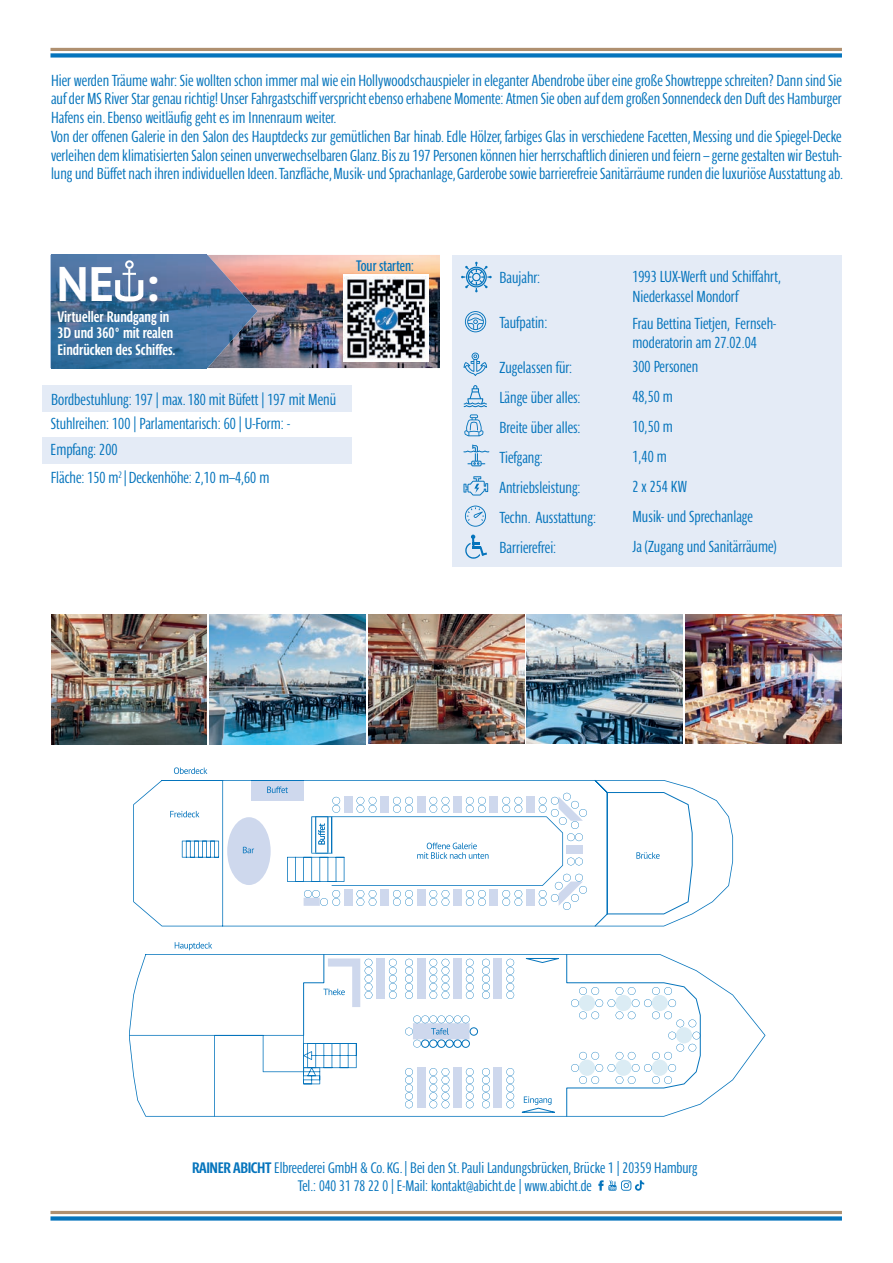
<style>
.page{position:relative;width:893px;height:1263px;background:#fff}
.page>*{position:absolute;margin:0;border:0;box-sizing:border-box;transform-origin:0 0}
.t1{font:700 48.45px "PT Sans Pro";color:#fff}
.t2{font:15.75px/30px "Parisine Std Comp Gris";color:#0574bc;scale:1.08 1}
.t3{font:15px/18px "Parisine Std Comp Gris";color:#0574bc;text-align:center;scale:1.08 1}
.t4{font:700 15px/16.5px "Parisine Std Comp Gris";color:#fff}
.t5{font:15px "Parisine Std Comp";color:#0574bc}
.s1{font-weight:700}
</style>
<div class="page">
<div style="left:50px;top:53px;width:792px;height:5px;background:#0574bc"></div>
<hr style="left:50px;top:48px;width:792px;height:3px;background:#af9070">
<div style="left:453px;top:255px;width:389px;height:311px;background:#e4ebf6"></div>
<svg style="left:360px;top:973px;width:405px;height:144px"></svg>
<svg style="left:133px;top:780px;width:600px;height:146px"></svg>
<svg style="left:182px;top:841px;width:37px;height:17px"></svg>
<div style="left:251px;top:781px;width:53px;height:20px;background:#ced8ed"></div>
<hr style="left:251px;top:780px;width:53px;height:1px;background:#0574bc">
<svg style="left:360px;top:797px;width:340px;height:311px"></svg>
<svg style="left:304px;top:793px;width:283px;height:254px"></svg>
<svg style="left:170px;top:811px;width:29px;height:6px"></svg>
<svg style="left:174px;top:767px;width:33px;height:7px"></svg>
<svg style="left:594px;top:780px;width:99px;height:147px"></svg>
<svg style="left:413px;top:1023px;width:65px;height:25px"></svg>
<svg style="left:516px;top:954px;width:185px;height:163px"></svg>
<svg style="left:129px;top:942px;width:231px;height:175px"></svg>
<svg style="left:227px;top:786px;width:356px;height:120px"></svg>
<img style="left:51px;top:615px;width:156px;height:129px">
<img style="left:210px;top:615px;width:156px;height:129px">
<img style="left:368px;top:614px;width:156px;height:130px">
<img style="left:527px;top:614px;width:156px;height:130px">
<img style="left:686px;top:614px;width:156px;height:130px">
<svg style="left:50px;top:1216px;width:792px;height:4px;background:#1e82c2"></svg>
<hr style="left:50px;top:1211px;width:792px;height:3px;background:#af9070">
<div style="left:453px;top:890px;width:8px;height:16px;background:#ced8ed"></div>
<svg style="left:461px;top:262px;width:31px;height:30px"></svg>
<svg style="left:464px;top:353px;width:23px;height:23px"></svg>
<svg style="left:464px;top:385px;width:23px;height:22px"></svg>
<svg style="left:464px;top:414px;width:20px;height:22px"></svg>
<svg style="left:463px;top:445px;width:26px;height:21px"></svg>
<svg style="left:463px;top:476px;width:25px;height:19px"></svg>
<svg style="left:465px;top:506px;width:21px;height:21px"></svg>
<svg style="left:465px;top:535px;width:22px;height:24px"></svg>
<svg style="left:465px;top:311px;width:21px;height:21px"></svg>
<img style="left:258px;top:255px;width:182px;height:113px">
<img style="left:208px;top:255px;width:50px;height:113px">
<div style="left:344px;top:274px;width:85px;height:87px;background:#fff"></div>
<img style="left:344px;top:276px;width:85px;height:83px">
<div style="left:43px;top:386px;width:309px;height:26px;background:#e4ebf6"></div>
<div style="left:43px;top:438px;width:309px;height:26px;background:#e4ebf6"></div>
<svg style="left:50px;top:255px;width:158px;height:113px;background:#4774a1"></svg>
<div style="left:125px;top:260px;width:9px;height:9px;border:2px solid #fff;border-radius:50%"></div>
<svg style="left:598px;top:1180px;width:46px;height:11px"></svg>
<p class="t2" style="left:51px;top:71px;width:735px;line-height:18.8px">Hier werden Träume wahr: Sie wollten schon immer mal wie ein Hollywoodschauspieler in eleganter Abendrobe über eine große Showtreppe schreiten? Dann sind Sie auf der MS River Star genau richtig! Unser Fahrgastschiff verspricht ebenso erhabene Momente: Atmen Sie oben auf dem großen Sonnendeck den Duft des Hamburger Hafens ein. Ebenso weitläufig geht es im Innenraum weiter.<br>Von der offenen Galerie in den Salon des Hauptdecks zur gemütlichen Bar hinab. Edle Hölzer, farbiges Glas in verschiedene Facetten, Messing und die Spiegel-Decke verleihen dem klimatisierten Salon seinen unverwechselbaren Glanz. Bis zu 197 Personen können hier herrschaftlich dinieren und feiern – gerne gestalten wir Bestuh&shy;lung und Büffet nach ihren individuellen Ideen. Tanzfläche, Musik- und Sprachanlage, Garderobe sowie barrierefreie Sanitärräume runden die luxuriöse Ausstattung ab.</p>
<h1 class="t1" style="left:57px;top:252px;width:103px">NE :</h1>
<p class="t4" style="left:58px;top:308px;width:119px">Virtueller Rundgang in<br>3D und 360° mit realen<br>Eindrücken des Schiffes.</p>
<p class="t2" style="left:51px;top:384px;width:265px">Bordbestuhlung: 197 | max. 180 mit Büfett | 197 mit Menü</p>
<p class="t2" style="left:51px;top:409px;width:223px">Stuhlreihen: 100 | Parlamentarisch: 60 | U-Form: -</p>
<p class="t2" style="left:51px;top:463px;width:204px">Fläche: 150 m<sup>2</sup> |Deckenhöhe: 2,10 m–4,60 m</p>
<p class="t2" style="left:51px;top:435px;width:64px">Empfang: 200</p>
<p class="t5" style="left:356px;top:257px;width:59px">Tour starten:</p>
<p class="t2" style="left:499px;top:262px;width:39px">Baujahr:</p>
<p class="t2" style="left:499px;top:307px;width:46px">Taufpatin:</p>
<p class="t2" style="left:499px;top:352px;width:91px">Zugelassen für:<br>Länge über alles:<br>Breite über alles:<br>Tiefgang:<br>Antriebsleistung:<br>Techn. Ausstattung:<br>Barrierefrei:</p>
<p class="t2" style="left:632px;top:267px;width:139px;line-height:19.5px">1993 LUX-Werft und Schiffahrt,<br>Niederkassel Mondorf</p>
<p class="t2" style="left:632px;top:314px;width:135px;line-height:19.5px">Frau Bettina Tietjen, Fernseh&shy;moderatorin am 27.02.04</p>
<p class="t2" style="left:632px;top:352px;width:135px">300 Personen<br>48,50 m<br>10,50 m<br>1,40 m<br>2 x 254 KW<br>Musik- und Sprechanlage<br>Ja (Zugang und Sanitärräume)</p>
<p class="t3" style="left:192px;top:1159px;width:469px"><span class="s1">RAINER ABICHT</span> Elbreederei GmbH &amp; Co. KG. | Bei den St. Pauli Landungsbrücken, Brücke 1 | 20359 Hamburg<br>Tel.: 040 31 78 22 0 | E-Mail: kontakt@abicht.de | www.abicht.de</p>
</div>
